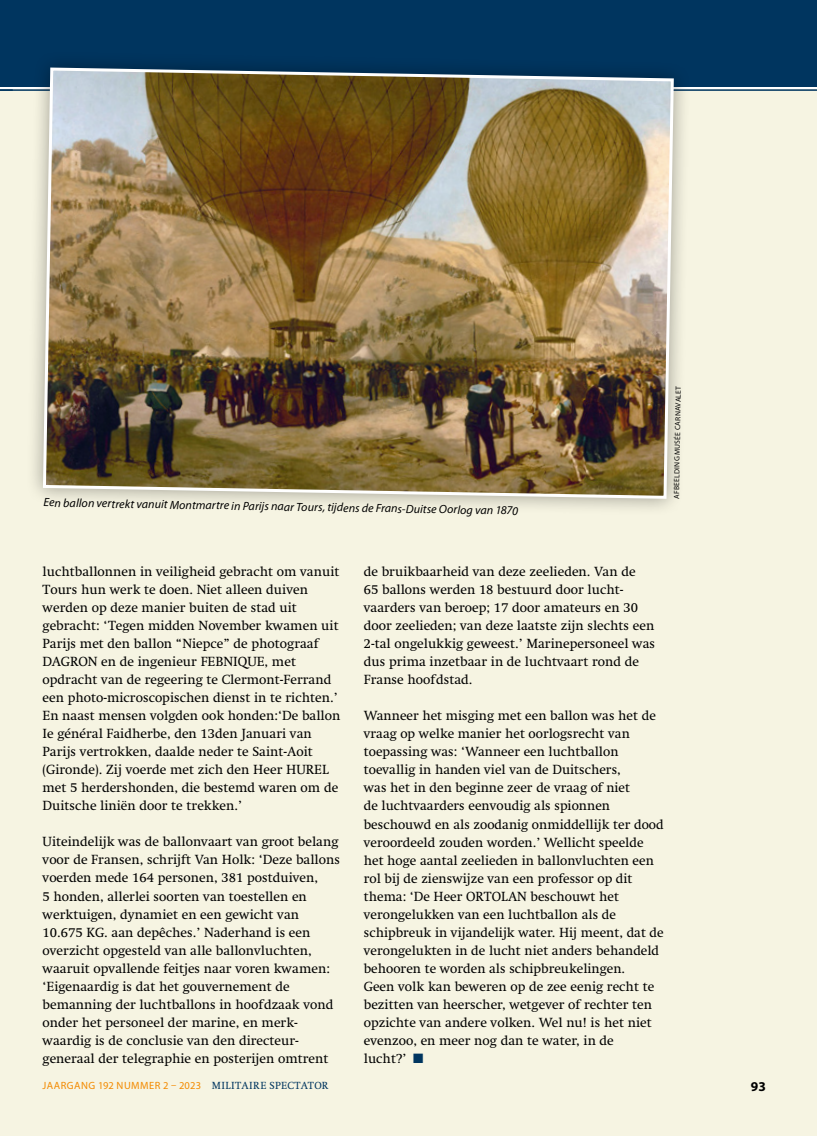
<style>
.page{position:relative;width:817px;height:1136px;background:#fff}
.page>*{position:absolute;margin:0;border:0;box-sizing:border-box;transform-origin:0 0}
.t1{font:13.5px/18px "Swift LT Std";color:#000}
.t2{font:700 13.5px "Myriad Pro";color:#000}
.t3{font:italic 12px "Myriad Pro";color:#000}
.t4{font:10.5px "Myriad Pro";letter-spacing:.045em;color:#f38a00}
.t5{font:7.5px "Myriad Pro";color:#000}
.s1{color:#00355f}
.s2{font-family:"Swift LT Std";color:#00355f}
</style>
<div class="page">
<div style="left:0;top:89px;width:816px;height:1046px;background:#f6f4e2"></div>
<div style="left:0;top:0;width:816px;height:87px;background:#00355f"></div>
<hr style="left:0;top:89px;width:816px;height:2px;background:#00355f">
<div style="left:26px;top:51px;width:664px;height:465px;background:#000;opacity:.35"></div>
<img style="left:41px;top:66px;width:634px;height:434px">
<p class="t3" style="left:44px;top:495px;width:476px;rotate:1deg">Een ballon vertrekt vanuit Montmartre in Parijs naar Tours, tijdens de Frans-Duitse Oorlog van 1870</p>
<p class="t5" style="left:671px;top:498px;width:114px;rotate:-89deg">AFBEELDING MUSÉE CARNAVALET</p>
<p class="t1" style="left:43px;top:563px;width:299px">luchtballonnen in veiligheid gebracht om vanuit Tours hun werk te doen. Niet alleen duiven werden op deze manier buiten de stad uit gebracht: ‘Tegen midden November kwamen uit Parijs met den ballon “Niepce” de photograaf DAGRON en de ingenieur FEBNIQUE, met opdracht van de regeering te Clermont-Ferrand een photo-microscopischen dienst in te richten.’ En naast mensen volgden ook honden:‘De ballon Ie général Faidherbe, den 13den Januari van Parijs vertrokken, daalde neder te Saint-Aoit (Gironde). Zij voerde met zich den Heer HUREL met 5 herdershonden, die bestemd waren om de Duitsche liniën door te trekken.’</p>
<p class="t1" style="left:43px;top:833px;width:299px">Uiteindelijk was de ballonvaart van groot belang voor de Fransen, schrijft Van Holk: ‘Deze ballons voerden mede 164 personen, 381 postduiven,<br>5 honden, allerlei soorten van toestellen en werktuigen, dynamiet en een gewicht van 10.675 KG. aan depêches.’ Naderhand is een overzicht opgesteld van alle ballonvluchten, waaruit opvallende feitjes naar voren kwamen: ‘Eigenaardig is dat het gouvernement de bemanning der luchtballons in hoofdzaak vond onder het personeel der marine, en merk&shy;waardig is de conclusie van den directeur&shy;generaal der telegraphie en posterijen omtrent</p>
<p class="t1" style="left:364px;top:563px;width:293px">de bruikbaarheid van deze zeelieden. Van de<br>65 ballons werden 18 bestuurd door lucht&shy;vaarders van beroep; 17 door amateurs en 30 door zeelieden; van deze laatste zijn slechts een 2-tal ongelukkig geweest.’ Marinepersoneel was dus prima inzetbaar in de luchtvaart rond de Franse hoofdstad.</p>
<p class="t1" style="left:364px;top:707px;width:301px">Wanneer het misging met een ballon was het de vraag op welke manier het oorlogsrecht van toepassing was: ‘Wanneer een luchtballon toevallig in handen viel van de Duitschers,<br>was het in den beginne zeer de vraag of niet<br>de luchtvaarders eenvoudig als spionnen beschouwd en als zoodanig onmiddellijk ter dood veroordeeld zouden worden.’ Wellicht speelde het hoge aantal zeelieden in ballonvluchten een rol bij de zienswijze van een professor op dit thema: ‘De Heer ORTOLAN beschouwt het verongelukken van een luchtballon als de schipbreuk in vijandelijk water. Hij meent, dat de verongelukten in de lucht niet anders behandeld behooren te worden als schipbreukelingen.<br>Geen volk kan beweren op de zee eenig recht te bezitten van heerscher, wetgever of rechter ten opzichte van andere volken. Wel nu! is het niet evenzoo, en meer nog dan te water, in de<br>lucht?’ <span class="s1">■</span></p>
<p class="t4" style="left:43px;top:1078px;width:287px">JAARGANG 192 NUMMER 2 – 2023 <span class="s2">MILITAIRE SPECTATOR</span></p>
<p class="t2" style="left:750px;top:1077px;width:16px">93</p>
</div>
